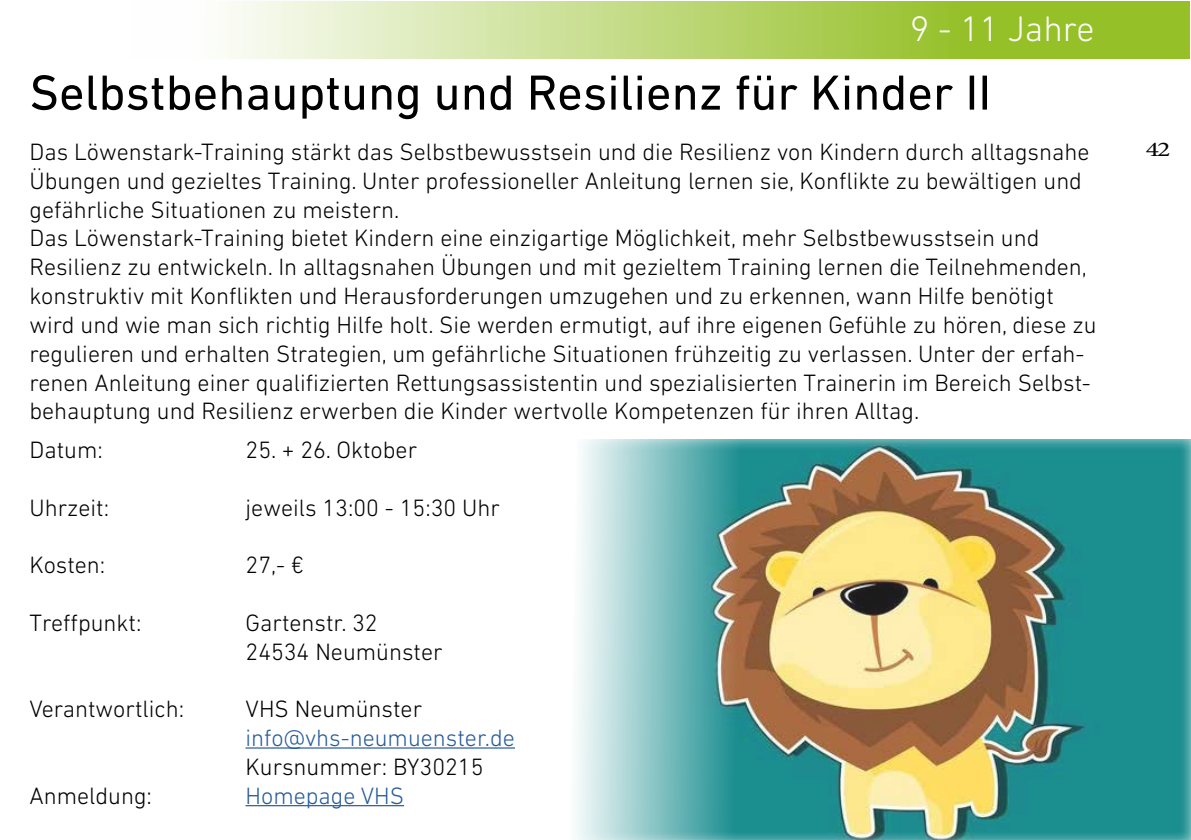
<style>
.page{position:relative;width:1191px;height:840px;background:#fff}
.page>*{position:absolute;margin:0;border:0;box-sizing:border-box;transform-origin:0 0}
.t1{font:50px "DIN Next LT Pro";color:#000}
.t2{font:300 36px "DIN Next LT Pro";color:#fff}
.t3{font:300 24px/28.8px "DIN Next LT Pro";color:#000}
.t4{font:300 24px "DIN Next LT Pro";color:#275b9b}
.t5{font:21px "Minion Pro";color:#000;scale:1.33 1}
</style>
<div class="page">
<hr style="left:245px;top:747px;width:270px;height:1px;background:#275b9b">
<hr style="left:245px;top:804px;width:159px;height:1px;background:#275b9b">
<svg style="left:227px;top:1px;width:963px;height:58px;background:#bbd676"></svg>
<div style="left:526px;top:438px;width:665px;height:401px;background:#fff;opacity:.75"></div>
<h2 class="t2" style="left:910px;top:8px;width:186px">9 - 11 Jahre</h2>
<h1 class="t1" style="left:29px;top:64px;width:963px">Selbstbehauptung und Resilienz für Kinder II</h1>
<p class="t3" style="left:29px;top:137px;width:1068px">Das Löwenstark-Training stärkt das Selbstbewusstsein und die Resilienz von Kindern durch alltagsnahe Übungen und gezieltes Training. Unter professioneller Anleitung lernen sie, Konflikte zu bewältigen und gefährliche Situationen zu meistern.<br>Das Löwenstark-Training bietet Kindern eine einzigartige Möglichkeit, mehr Selbstbewusstsein und Resilienz zu entwickeln. In alltagsnahen Übungen und mit gezieltem Training lernen die Teilnehmenden, konstruktiv mit Konflikten und Herausforderungen umzugehen und zu erkennen, wann Hilfe benötigt wird und wie man sich richtig Hilfe holt. Sie werden ermutigt, auf ihre eigenen Gefühle zu hören, diese zu regulieren und erhalten Strategien, um gefährliche Situationen frühzeitig zu verlassen. Unter der erfah&shy;renen Anleitung einer qualifizierten Rettungsassistentin und spezialisierten Trainerin im Bereich Selbst&shy;behauptung und Resilienz erwerben die Kinder wertvolle Kompetenzen für ihren Alltag.</p>
<p class="t3" style="left:29px;top:435px;width:75px">Datum:</p>
<p class="t3" style="left:245px;top:435px;width:173px">25. + 26. Oktober</p>
<p class="t3" style="left:29px;top:492px;width:81px">Uhrzeit:</p>
<p class="t3" style="left:245px;top:492px;width:256px">jeweils 13:00 - 15:30 Uhr</p>
<p class="t3" style="left:29px;top:550px;width:77px">Kosten:</p>
<p class="t3" style="left:245px;top:550px;width:60px">27,- €</p>
<p class="t3" style="left:29px;top:607px;width:113px">Treffpunkt:</p>
<p class="t3" style="left:245px;top:607px;width:199px">Gartenstr. 32<br>24534 Neumünster</p>
<p class="t3" style="left:29px;top:694px;width:156px">Verantwortlich:</p>
<p class="t3" style="left:245px;top:694px;width:178px">VHS Neumünster</p>
<p class="t4" style="left:245px;top:723px;width:271px">info@vhs-neumuenster.de</p>
<p class="t3" style="left:245px;top:751px;width:239px">Kursnummer: BY30215</p>
<p class="t3" style="left:29px;top:780px;width:124px">Anmeldung:</p>
<p class="t4" style="left:245px;top:781px;width:160px">Homepage VHS</p>
<p class="t5" style="left:1145px;top:135px;width:20px">42</p>
</div>
